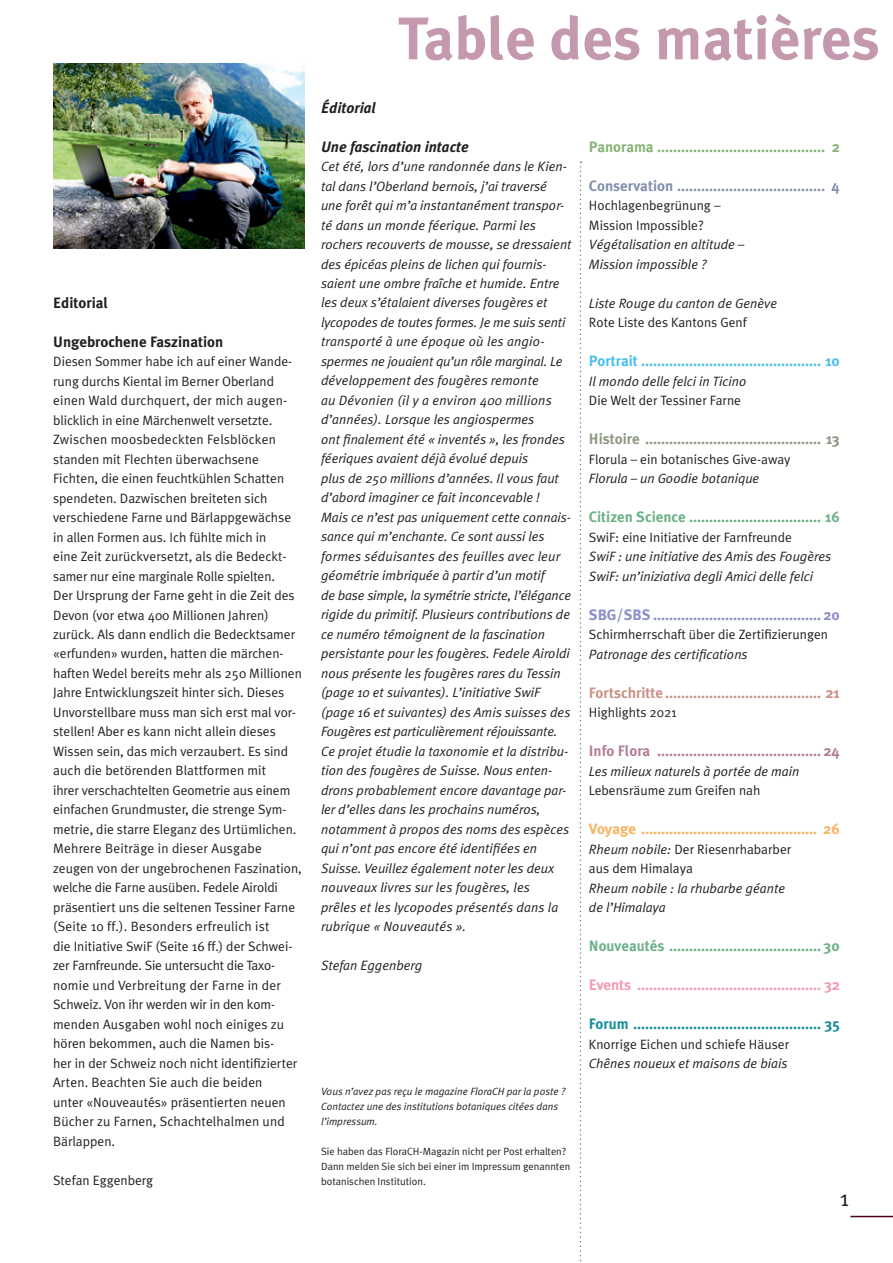
<style>
.page{position:relative;width:893px;height:1263px;background:#fff}
.page>*{position:absolute;margin:0;border:0;box-sizing:border-box;transform-origin:0 0}
.t1{font:700 60px "Meta Plus";color:#c499ae}
.t2{font:22.5px "Meta Plus Normal";color:#231f20}
.t3{font:700 15px "Meta Plus";color:#6db188}
.t4{font:700 15px "Meta Plus";color:#4abfed}
.t5{font:700 15px "Meta Plus";color:#8d9881}
.t6{font:700 15px "Meta Plus";letter-spacing:-.005em;color:#f59bb1}
.t7{font:700 15px "Meta Plus";color:#168c9c}
.t8{font:700 15px "Meta Plus";color:#c99386}
.t9{font:700 15px "Meta Plus";color:#b27d97}
.t10{font:700 15px "Meta Plus";color:#fbb260}
.t11{font:700 15px "Meta Plus";color:#86b378}
.t12{font:700 15px "Meta Plus";color:#898ec5}
.t13{font:700 15px "Meta Plus";color:#8391ac}
.t14{font:700 15px "Meta Plus";color:#231f20}
.t15{font:italic 700 15px "Meta Plus";color:#231f20}
.t16{font:italic 13.5px/19.5px "Meta Plus Normal";color:#231f20}
.t17{font:13.5px/19.5px "Meta Plus Normal";color:#231f20}
.t18{font:10.5px/15px "Meta Plus Normal";color:#231f20}
.t19{font:italic 10.5px/15px "Meta Plus Normal";color:#231f20}
.s1{font-style:italic}
</style>
<div class="page">
<hr style="left:850px;top:1216px;width:43px;height:1px;background:#520026">
<svg style="left:580px;top:161px;width:1px;height:1100px"></svg>
<img style="left:53px;top:63px;width:251px;height:185px">
<p class="t14" style="left:53px;top:294px;width:57px">Editorial</p>
<p class="t14" style="left:53px;top:333px;width:172px">Ungebrochene Faszination</p>
<p class="t17" style="left:53px;top:351px;width:250px">Diesen Sommer habe ich auf einer Wande&shy;rung durchs Kiental im Berner Oberland einen Wald durchquert, der mich augen&shy;blicklich in eine Märchenwelt versetzte.<br>Zwischen moosbedeckten Felsblöcken standen mit Flechten überwachsene Fichten, die einen feuchtkühlen Schatten spendeten. Dazwischen breiteten sich verschiedene Farne und Bärlappgewächse in allen Formen aus. Ich fühlte mich in<br>eine Zeit zurückversetzt, als die Bedeckt&shy;samer nur eine marginale Rolle spielten.<br>Der Ursprung der Farne geht in die Zeit des Devon (vor etwa 400 Millionen Jahren) zurück. Als dann endlich die Bedecktsamer «erfunden» wurden, hatten die märchen&shy;haften Wedel bereits mehr als 250 Millionen Jahre Entwicklungszeit hinter sich. Dieses Unvorstellbare muss man sich erst mal vor&shy;stellen! Aber es kann nicht allein dieses Wissen sein, das mich verzaubert. Es sind auch die betörenden Blattformen mit<br>ihrer verschachtelten Geometrie aus einem einfachen Grundmuster, die strenge Sym&shy;metrie, die starre Eleganz des Urtümlichen.<br>Mehrere Beiträge in dieser Ausgabe zeugen von der ungebrochenen Faszination, welche die Farne ausüben. Fedele Airoldi präsentiert uns die seltenen Tessiner Farne (Seite 10 ff.). Besonders erfreulich ist<br>die Initiative SwiF (Seite 16 ff.) der Schwei&shy;zer Farnfreunde. Sie untersucht die Taxo&shy;nomie und Verbreitung der Farne in der Schweiz. Von ihr werden wir in den kom&shy;menden Ausgaben wohl noch einiges zu hören bekommen, auch die Namen bis-<br>her in der Schweiz noch nicht identifizierter Arten. Beachten Sie auch die beiden<br>unter «Nouveautés» präsentierten neuen Bücher zu Farnen, Schachtelhalmen und Bärlappen.</p>
<p class="t17" style="left:53px;top:1170px;width:102px">Stefan Eggenberg</p>
<h1 class="t1" style="left:398px;top:4px;width:484px">Table des matières</h1>
<p class="t15" style="left:321px;top:99px;width:57px">Éditorial</p>
<p class="t15" style="left:321px;top:138px;width:149px">Une fascination intacte</p>
<p class="t16" style="left:321px;top:156px;width:252px">Cet été, lors d’une randonnée dans le Kien&shy;tal dans l’Oberland bernois, j’ai traversé une forêt qui m’a instantanément transpor&shy;té dans un monde féerique. Parmi les rochers recouverts de mousse, se dressaient des épicéas pleins de lichen qui fournis&shy;saient une ombre fraîche et humide. Entre les deux s’étalaient diverses fougères et lycopodes de toutes formes. Je me suis senti transporté à une époque où les angio&shy;spermes ne jouaient qu’un rôle marginal. Le développement des fougères remonte<br>au Dévonien (il y a environ 400 millions d’années). Lorsque les angiospermes<br>ont finalement été « inventés », les frondes féeriques avaient déjà évolué depuis<br>plus de 250 millions d’années. Il vous faut d’abord imaginer ce fait inconcevable !<br>Mais ce n’est pas uniquement cette connais&shy;sance qui m’enchante. Ce sont aussi les formes séduisantes des feuilles avec leur géométrie imbriquée à partir d’un motif<br>de base simple, la symétrie stricte, l’élégance rigide du primitif. Plusieurs contributions de ce numéro témoignent de la fascination persistante pour les fougères. Fedele Airoldi nous présente les fougères rares du Tessin (page 10 et suivantes). L’initiative SwiF (page 16 et suivantes) des Amis suisses des Fougères est particulièrement réjouissante.<br>Ce projet étudie la taxonomie et la distribu&shy;tion des fougères de Suisse. Nous enten&shy;drons probablement encore davantage par&shy;ler d’elles dans les prochains numéros, notamment à propos des noms des espèces qui n’ont pas encore été identifiées en Suisse. Veuillez également noter les deux nouveaux livres sur les fougères, les<br>prêles et les lycopodes présentés dans la rubrique « Nouveautés ».</p>
<p class="t16" style="left:321px;top:956px;width:103px">Stefan Eggenberg</p>
<p class="t19" style="left:321px;top:1084px;width:245px">Vous n’avez pas reçu le magazine FloraCH par la poste ?<br>Contactez une des institutions botaniques citées dans l’impressum.</p>
<p class="t18" style="left:321px;top:1144px;width:251px">Sie haben das FloraCH-Magazin nicht per Post erhalten?<br>Dann melden Sie sich bei einer im Impressum genannten botanischen Institution.</p>
<p class="t11" style="left:589px;top:138px;width:252px">Panorama .......................................... 2</p>
<p class="t13" style="left:589px;top:177px;width:252px">Conservation ..................................... 4</p>
<p class="t17" style="left:589px;top:195px;width:133px">Hochlagenbegrünung –<br>Mission Impossible?</p>
<p class="t16" style="left:589px;top:234px;width:157px">Végétalisation en altitude –<br>Mission impossible ?</p>
<p class="t16" style="left:589px;top:293px;width:190px">Liste Rouge du canton de Genève</p>
<p class="t17" style="left:589px;top:312px;width:159px">Rote Liste des Kantons Genf</p>
<p class="t4" style="left:589px;top:352px;width:252px">Portrait ............................................. 10</p>
<p class="t16" style="left:589px;top:371px;width:159px">Il mondo delle felci in Ticino</p>
<p class="t17" style="left:589px;top:390px;width:154px">Die Welt der Tessiner Farne</p>
<p class="t5" style="left:589px;top:430px;width:252px">Histoire ............................................ 13</p>
<p class="t17" style="left:589px;top:449px;width:203px">Florula – ein botanisches Give-away</p>
<p class="t16" style="left:589px;top:468px;width:172px">Florula – un Goodie botanique</p>
<p class="t3" style="left:589px;top:508px;width:252px">Citizen Science ................................. 16</p>
<p class="t17" style="left:589px;top:527px;width:205px">SwiF: eine Initiative der Farnfreunde</p>
<p class="t16" style="left:589px;top:546px;width:244px">SwiF : une initiative des Amis des Fougères<br>SwiF: un’iniziativa degli Amici delle felci</p>
<p class="t12" style="left:589px;top:606px;width:252px">SBG/SBS .......................................... 20</p>
<p class="t17" style="left:589px;top:624px;width:241px">Schirmherrschaft über die Zertifizierungen</p>
<p class="t16" style="left:589px;top:644px;width:160px">Patronage des certifications</p>
<p class="t8" style="left:589px;top:684px;width:252px">Fortschritte....................................... 21</p>
<p class="t17" style="left:589px;top:702px;width:89px">Highlights 2021</p>
<p class="t9" style="left:589px;top:742px;width:252px">Info Flora ......................................... 24</p>
<p class="t16" style="left:589px;top:761px;width:212px">Les milieux naturels à portée de main</p>
<p class="t17" style="left:589px;top:780px;width:173px">Lebensräume zum Greifen nah</p>
<p class="t10" style="left:589px;top:820px;width:252px">Voyage ............................................ 26</p>
<p class="t17" style="left:589px;top:839px;width:204px"><span class="s1">Rheum nobile:</span> Der Riesenrhabarber aus dem Himalaya</p>
<p class="t16" style="left:589px;top:878px;width:198px">Rheum nobile : la rhubarbe géante de l’Himalaya</p>
<p class="t3" style="left:589px;top:937px;width:252px">Nouveautés ...................................... 30</p>
<p class="t6" style="left:589px;top:976px;width:252px">Events .............................................. 32</p>
<p class="t7" style="left:589px;top:1015px;width:252px">Forum ............................................... 35</p>
<p class="t17" style="left:589px;top:1034px;width:202px">Knorrige Eichen und schiefe Häuser</p>
<p class="t16" style="left:589px;top:1053px;width:200px">Chênes noueux et maisons de biais</p>
<h2 class="t2" style="left:840px;top:1185px;width:11px">1</h2>
</div>
